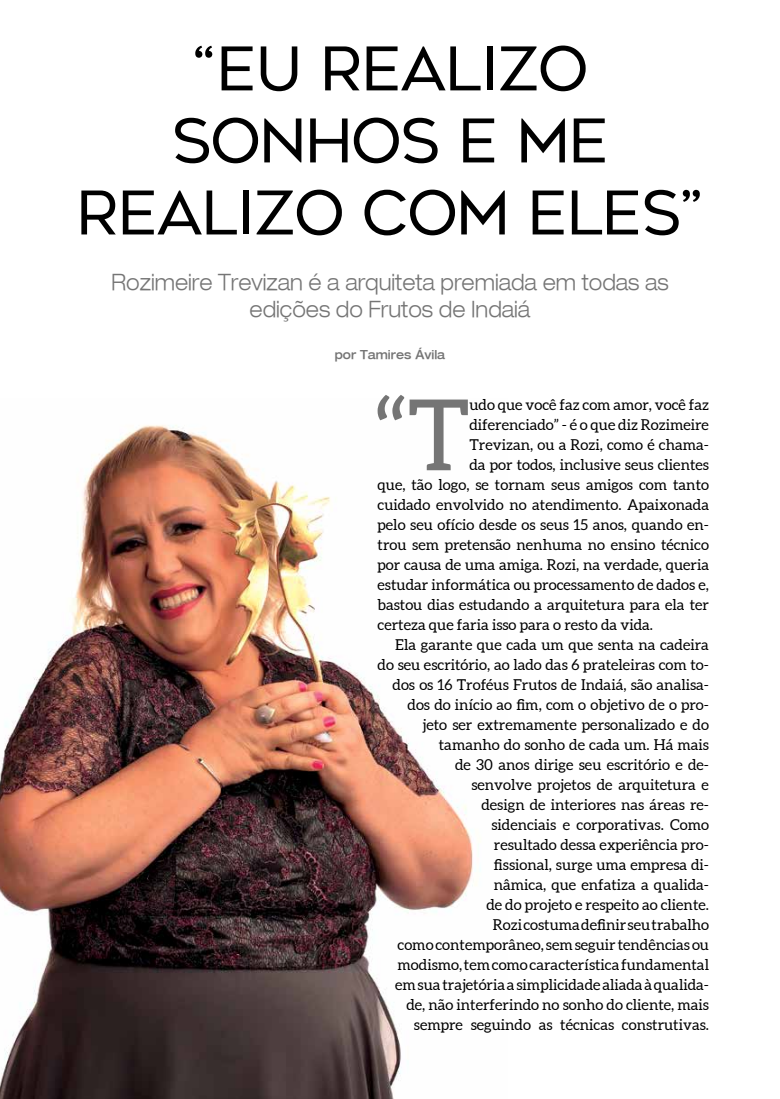
<style>
.page{position:relative;width:780px;height:1099px;background:#fff}
.page>*{position:absolute;margin:0;border:0;box-sizing:border-box;transform-origin:0 0}
.t1{font:98.62px "Aleo";color:#757575}
.t2{font:60px/72px "Geometos Neue";letter-spacing:-.02em;color:#000;text-align:center}
.t3{font:300 expanded 22.5px/27px "Helvetica Neue LT";color:#757575;text-align:center;scale:.9 1}
.t4{font:15px "Aleo";color:#000}
.t5{font:500 expanded 12.5px "Helvetica Neue LT";color:#757575;scale:.9 1}
</style>
<div class="page">
<img style="left:0;top:425px;width:477px;height:673px">
<h2 class="t2" style="left:76px;top:33px;width:629px">“EU REALIZO<br>SONHOS E ME<br>REALIZO COM ELES”</h2>
<h3 class="t3" style="left:111px;top:268px;width:621px">Rozimeire Trevizan é a arquiteta premiada em todas as edições do Frutos de Indaiá</h3>
<p class="t5" style="left:335px;top:347px;width:124px">por Tamires Ávila</p>
<h1 class="t1" style="left:373px;top:378px;width:97px">“T</h1>
<p class="t4" style="left:469px;top:396px;width:241px">udo que você faz com amor, você faz</p>
<p class="t4" style="left:469px;top:416px;width:241px">diferenciado” - é o que diz Rozimeire</p>
<p class="t4" style="left:469px;top:436px;width:241px">Trevizan, ou a Rozi, como é chama-</p>
<p class="t4" style="left:469px;top:456px;width:241px">da por todos, inclusive seus clientes</p>
<p class="t4" style="left:377px;top:476px;width:333px">que, tão logo, se tornam seus amigos com tanto</p>
<p class="t4" style="left:377px;top:496px;width:333px">cuidado envolvido no atendimento. Apaixonada</p>
<p class="t4" style="left:377px;top:516px;width:333px">pelo seu ofício desde os seus 15 anos, quando en-</p>
<p class="t4" style="left:377px;top:536px;width:333px">trou sem pretensão nenhuma no ensino técnico</p>
<p class="t4" style="left:377px;top:556px;width:333px">por causa de uma amiga. Rozi, na verdade, queria</p>
<p class="t4" style="left:377px;top:576px;width:333px">estudar informática ou processamento de dados e,</p>
<p class="t4" style="left:377px;top:596px;width:333px">bastou dias estudando a arquitetura para ela ter</p>
<p class="t4" style="left:377px;top:616px;width:277px">certeza que faria isso para o resto da vida.</p>
<p class="t4" style="left:395px;top:636px;width:315px">Ela garante que cada um que senta na cadeira</p>
<p class="t4" style="left:377px;top:656px;width:333px">do seu escritório, ao lado das 6 prateleiras com to-</p>
<p class="t4" style="left:392px;top:676px;width:318px">dos os 16 Troféus Frutos de Indaiá, são analisa-</p>
<p class="t4" style="left:407px;top:696px;width:303px">dos do início ao fim, com o objetivo de o pro-</p>
<p class="t4" style="left:422px;top:716px;width:288px">jeto ser extremamente personalizado e do</p>
<p class="t4" style="left:439px;top:736px;width:272px">tamanho do sonho de cada um. Há mais</p>
<p class="t4" style="left:455px;top:756px;width:255px">de 30 anos dirige seu escritório e de-</p>
<p class="t4" style="left:471px;top:776px;width:239px">senvolve projetos de arquitetura e</p>
<p class="t4" style="left:481px;top:796px;width:229px">design de interiores nas áreas re-</p>
<p class="t4" style="left:491px;top:816px;width:219px">sidenciais e corporativas. Como</p>
<p class="t4" style="left:494px;top:836px;width:217px">resultado dessa experiência pro-</p>
<p class="t4" style="left:494px;top:856px;width:217px">fissional, surge uma empresa di-</p>
<p class="t4" style="left:494px;top:876px;width:216px">nâmica, que enfatiza a qualida-</p>
<p class="t4" style="left:486px;top:896px;width:224px">de do projeto e respeito ao cliente.</p>
<p class="t4" style="left:493px;top:916px;width:218px">Rozi costuma definir seu trabalho</p>
<p class="t4" style="left:397px;top:936px;width:313px">como contemporâneo, sem seguir tendências ou</p>
<p class="t4" style="left:397px;top:956px;width:313px">modismo, tem como característica fundamental</p>
<p class="t4" style="left:395px;top:976px;width:315px">em sua trajetória a simplicidade aliada à qualida-</p>
<p class="t4" style="left:406px;top:996px;width:304px">de, não interferindo no sonho do cliente, mais</p>
<p class="t4" style="left:414px;top:1016px;width:297px">sempre seguindo as técnicas construtivas.</p>
</div>
